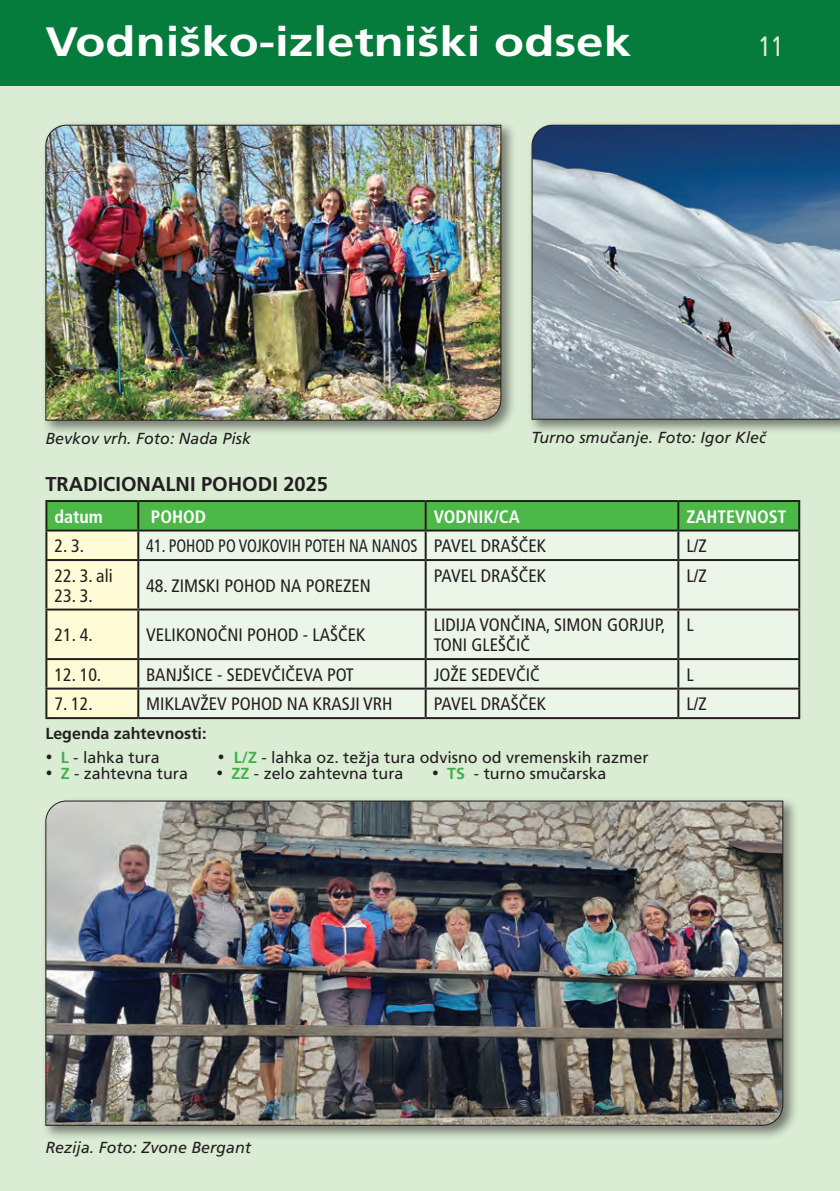
<style>
.page{position:relative;width:840px;height:1191px;background:#fff}
.page>*{position:absolute;margin:0;border:0;box-sizing:border-box;transform-origin:0 0}
.t1{font:700 41px "Frutiger LT Pro";color:#fff;scale:1.2 1}
.t2{font:28px "Frutiger LT Pro";color:#daecd4;scale:.8 1}
.t3{font:700 20px "Frutiger LT Pro";color:#231f20}
.t4{font:condensed 18px/20px "Frutiger LT Pro";color:#231f20}
.t5{font:condensed 18px "Frutiger LT Pro";color:#231f20;scale:.89 1}
.t6{font:700 condensed 18px "Frutiger LT Pro";color:#fff}
.t7{font:16px "Frutiger LT Pro";color:#231f20}
.t8{font:italic 16px "Frutiger LT Pro";color:#231f20}
.t9{font:700 16px "Frutiger LT Pro";color:#231f20}
.s1{font-weight:700;color:#40ae49}
</style>
<div class="page">
<div style="left:0;top:0;width:839px;height:1191px;background:#daecd4"></div>
<div style="left:0;top:0;width:839px;height:85px;background:#057c3c"></div>
<div style="left:41px;top:121px;width:475px;height:315px;background:#231f20;opacity:.55"></div>
<img style="left:45px;top:124px;width:456px;height:297px">
<div style="left:41px;top:796px;width:757px;height:344px;background:#231f20;opacity:.55"></div>
<img style="left:45px;top:800px;width:738px;height:326px">
<svg style="left:47px;top:502px;width:750px;height:215px;background:#96d082"></svg>
<div style="left:139px;top:531px;width:658px;height:186px;background:#ebf5e8"></div>
<hr style="left:45px;top:500px;width:93px;height:2px;background:#231f20">
<hr style="left:45px;top:502px;width:2px;height:27px;background:#231f20">
<hr style="left:138px;top:500px;width:287px;height:2px;background:#231f20">
<hr style="left:137px;top:502px;width:2px;height:27px;background:#231f20">
<hr style="left:425px;top:500px;width:253px;height:2px;background:#231f20">
<hr style="left:424px;top:502px;width:2px;height:27px;background:#231f20">
<hr style="left:678px;top:500px;width:121px;height:2px;background:#231f20">
<hr style="left:677px;top:502px;width:2px;height:27px;background:#231f20">
<hr style="left:797px;top:502px;width:2px;height:27px;background:#231f20">
<hr style="left:45px;top:529px;width:93px;height:2px;background:#231f20">
<hr style="left:45px;top:531px;width:2px;height:28px;background:#231f20">
<hr style="left:138px;top:529px;width:287px;height:2px;background:#231f20">
<hr style="left:137px;top:531px;width:2px;height:28px;background:#231f20">
<hr style="left:425px;top:529px;width:253px;height:2px;background:#231f20">
<hr style="left:424px;top:531px;width:2px;height:28px;background:#231f20">
<hr style="left:678px;top:529px;width:121px;height:2px;background:#231f20">
<hr style="left:677px;top:531px;width:2px;height:28px;background:#231f20">
<hr style="left:797px;top:531px;width:2px;height:28px;background:#231f20">
<hr style="left:45px;top:559px;width:93px;height:2px;background:#231f20">
<hr style="left:45px;top:561px;width:2px;height:47px;background:#231f20">
<hr style="left:138px;top:559px;width:287px;height:2px;background:#231f20">
<hr style="left:137px;top:561px;width:2px;height:47px;background:#231f20">
<hr style="left:425px;top:559px;width:253px;height:2px;background:#231f20">
<hr style="left:424px;top:561px;width:2px;height:47px;background:#231f20">
<hr style="left:678px;top:559px;width:121px;height:2px;background:#231f20">
<hr style="left:677px;top:561px;width:2px;height:47px;background:#231f20">
<hr style="left:797px;top:561px;width:2px;height:47px;background:#231f20">
<hr style="left:45px;top:608px;width:93px;height:2px;background:#231f20">
<hr style="left:45px;top:610px;width:2px;height:48px;background:#231f20">
<hr style="left:138px;top:608px;width:287px;height:2px;background:#231f20">
<hr style="left:137px;top:610px;width:2px;height:48px;background:#231f20">
<hr style="left:425px;top:608px;width:253px;height:2px;background:#231f20">
<hr style="left:424px;top:610px;width:2px;height:48px;background:#231f20">
<hr style="left:678px;top:608px;width:121px;height:2px;background:#231f20">
<hr style="left:677px;top:610px;width:2px;height:48px;background:#231f20">
<hr style="left:797px;top:610px;width:2px;height:48px;background:#231f20">
<hr style="left:45px;top:658px;width:93px;height:2px;background:#231f20">
<hr style="left:45px;top:660px;width:2px;height:27px;background:#231f20">
<hr style="left:138px;top:658px;width:287px;height:2px;background:#231f20">
<hr style="left:137px;top:660px;width:2px;height:27px;background:#231f20">
<hr style="left:425px;top:658px;width:253px;height:2px;background:#231f20">
<hr style="left:424px;top:660px;width:2px;height:27px;background:#231f20">
<hr style="left:678px;top:658px;width:121px;height:2px;background:#231f20">
<hr style="left:677px;top:660px;width:2px;height:27px;background:#231f20">
<hr style="left:797px;top:660px;width:2px;height:27px;background:#231f20">
<hr style="left:45px;top:687px;width:93px;height:2px;background:#231f20">
<hr style="left:45px;top:689px;width:2px;height:28px;background:#231f20">
<hr style="left:138px;top:687px;width:287px;height:2px;background:#231f20">
<hr style="left:137px;top:689px;width:2px;height:28px;background:#231f20">
<hr style="left:425px;top:687px;width:253px;height:2px;background:#231f20">
<hr style="left:424px;top:689px;width:2px;height:28px;background:#231f20">
<hr style="left:678px;top:687px;width:121px;height:2px;background:#231f20">
<hr style="left:677px;top:689px;width:2px;height:28px;background:#231f20">
<hr style="left:797px;top:689px;width:2px;height:28px;background:#231f20">
<hr style="left:45px;top:717px;width:93px;height:2px;background:#231f20">
<hr style="left:138px;top:717px;width:287px;height:2px;background:#231f20">
<hr style="left:425px;top:717px;width:253px;height:2px;background:#231f20">
<hr style="left:678px;top:717px;width:121px;height:2px;background:#231f20">
<div style="left:527px;top:121px;width:312px;height:313px;background:#231f20;opacity:.55"></div>
<svg style="left:530px;top:124px;width:309px;height:296px;background:#8196a9"></svg>
<h1 class="t1" style="left:45px;top:18px;width:489px">Vodniško-izletniški odsek</h1>
<h2 class="t2" style="left:757px;top:30px;width:33px">11</h2>
<p class="t8" style="left:45px;top:429px;width:207px">Bevkov vrh. Foto: Nada Pisk</p>
<p class="t3" style="left:45px;top:472px;width:284px">TRADICIONALNI POHODI 2025</p>
<p class="t8" style="left:531px;top:428px;width:236px">Turno smučanje. Foto: Igor Kleč</p>
<p class="t6" style="left:54px;top:505px;width:50px">datum</p>
<p class="t6" style="left:151px;top:505px;width:57px">POHOD</p>
<p class="t6" style="left:433px;top:505px;width:88px">VODNIK/CA</p>
<p class="t6" style="left:686px;top:505px;width:101px">ZAHTEVNOST</p>
<p class="t4" style="left:54px;top:536px;width:31px">2. 3.</p>
<p class="t5" style="left:146px;top:535px;width:450px">41. POHOD PO VOJKOVIH POTEH NA NANOS PAVEL DRAŠČEK</p>
<p class="t4" style="left:686px;top:536px;width:22px">L/Z</p>
<p class="t4" style="left:54px;top:565px;width:60px">22. 3. ali</p>
<p class="t4" style="left:54px;top:585px;width:40px">23. 3.</p>
<p class="t4" style="left:433px;top:565px;width:114px">PAVEL DRAŠČEK</p>
<p class="t4" style="left:686px;top:565px;width:22px">L/Z</p>
<p class="t4" style="left:146px;top:575px;width:226px">48. ZIMSKI POHOD NA POREZEN</p>
<p class="t4" style="left:54px;top:625px;width:40px">21. 4.</p>
<p class="t4" style="left:146px;top:625px;width:221px">VELIKONOČNI POHOD - LAŠČEK</p>
<p class="t4" style="left:433px;top:615px;width:233px">LIDIJA VONČINA, SIMON GORJUP,<br>TONI GLEŠČIČ</p>
<p class="t4" style="left:686px;top:615px;width:9px">L</p>
<p class="t4" style="left:54px;top:664px;width:48px">12. 10.</p>
<p class="t4" style="left:146px;top:664px;width:209px">BANJŠICE - SEDEVČIČEVA POT</p>
<p class="t4" style="left:433px;top:664px;width:108px">JOŽE SEDEVČIČ</p>
<p class="t4" style="left:686px;top:664px;width:9px">L</p>
<p class="t4" style="left:54px;top:694px;width:40px">7. 12.</p>
<p class="t4" style="left:146px;top:694px;width:247px">MIKLAVŽEV POHOD NA KRASJI VRH</p>
<p class="t4" style="left:433px;top:694px;width:114px">PAVEL DRAŠČEK</p>
<p class="t4" style="left:686px;top:694px;width:22px">L/Z</p>
<p class="t9" style="left:45px;top:724px;width:162px">Legenda zahtevnosti:</p>
<p class="t7" style="left:45px;top:748px;width:116px">• <span class="s1">L</span> - lahka tura</p>
<p class="t7" style="left:217px;top:748px;width:432px">• <span class="s1">L/Z</span> - lahka oz. težja tura odvisno od vremenskih razmer</p>
<p class="t7" style="left:45px;top:764px;width:144px">• <span class="s1">Z</span> - zahtevna tura</p>
<p class="t7" style="left:216px;top:764px;width:188px">• <span class="s1">ZZ</span> - zelo zahtevna tura</p>
<p class="t7" style="left:431px;top:764px;width:176px">• <span class="s1">TS</span> - turno smučarska</p>
<p class="t8" style="left:45px;top:1138px;width:207px">Rezija. Foto: Zvone Bergant</p>
</div>
